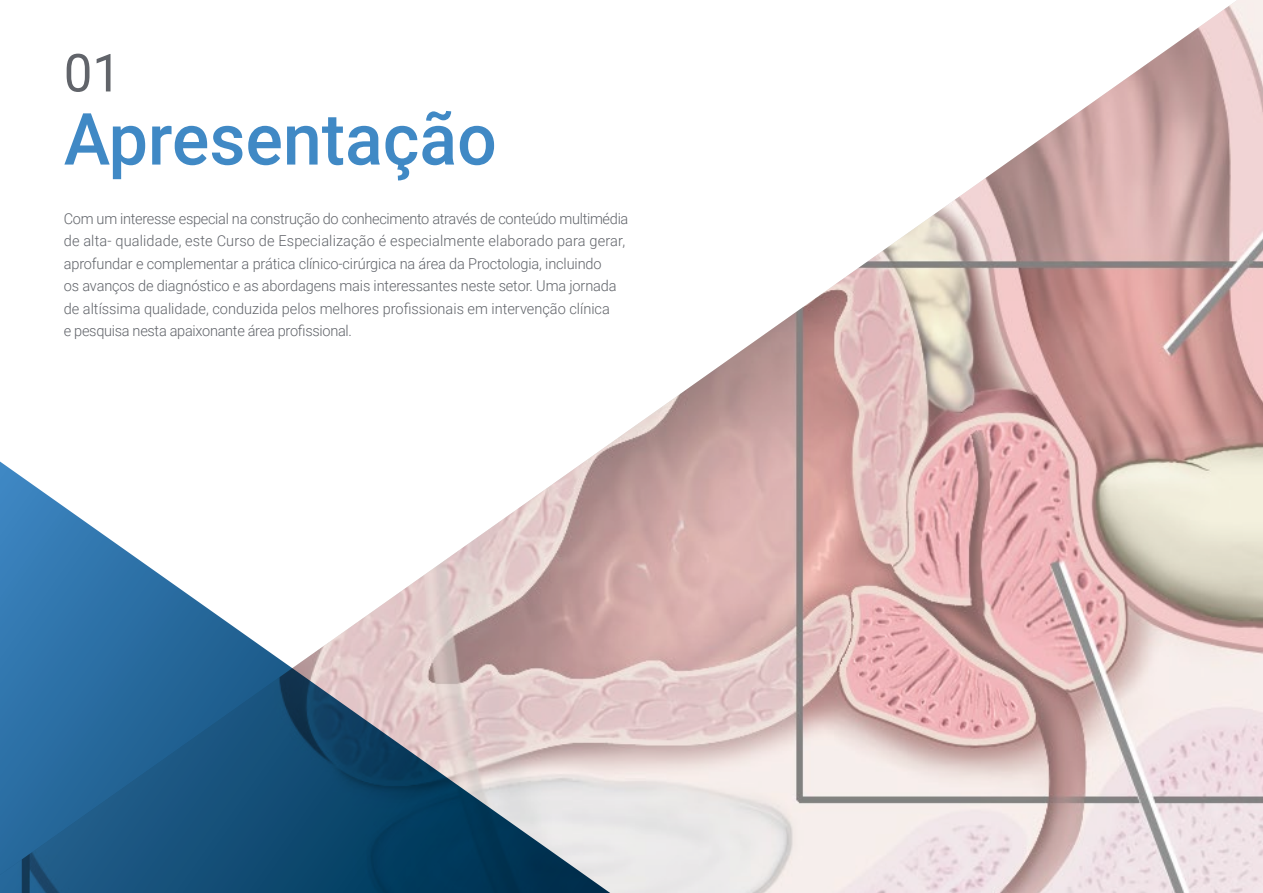
<style>
.page{position:relative;width:1263px;height:893px;background:#fff}
.page>*{position:absolute;margin:0;border:0;box-sizing:border-box;transform-origin:0 0}
.t1{font:500 72px "Roboto";color:#4089c5}
.t2{font:52.5px "Roboto";color:#61646a}
.t3{font:300 15px/22.5px "Roboto";letter-spacing:-.01em;color:#61646a}
</style>
<div class="page">
<img style="left:607px;top:0;width:656px;height:893px">
<svg style="left:0;top:446px;width:640px;height:447px"></svg>
<h2 class="t2" style="left:64px;top:36px;width:59px">01</h2>
<h1 class="t1" style="left:64px;top:89px;width:435px">Apresentação</h1>
<p class="t3" style="left:64px;top:207px;width:566px">Com um interesse especial na construção do conhecimento através de conteúdo multimédia de alta- qualidade, este Curso de Especialização é especialmente elaborado para gerar, aprofundar e complementar a prática clínico-cirúrgica na área da Proctologia, incluindo<br>os avanços de diagnóstico e as abordagens mais interessantes neste setor. Uma jornada de altíssima qualidade, conduzida pelos melhores profissionais em intervenção clínica<br>e pesquisa nesta apaixonante área profissional.</p>
</div>
